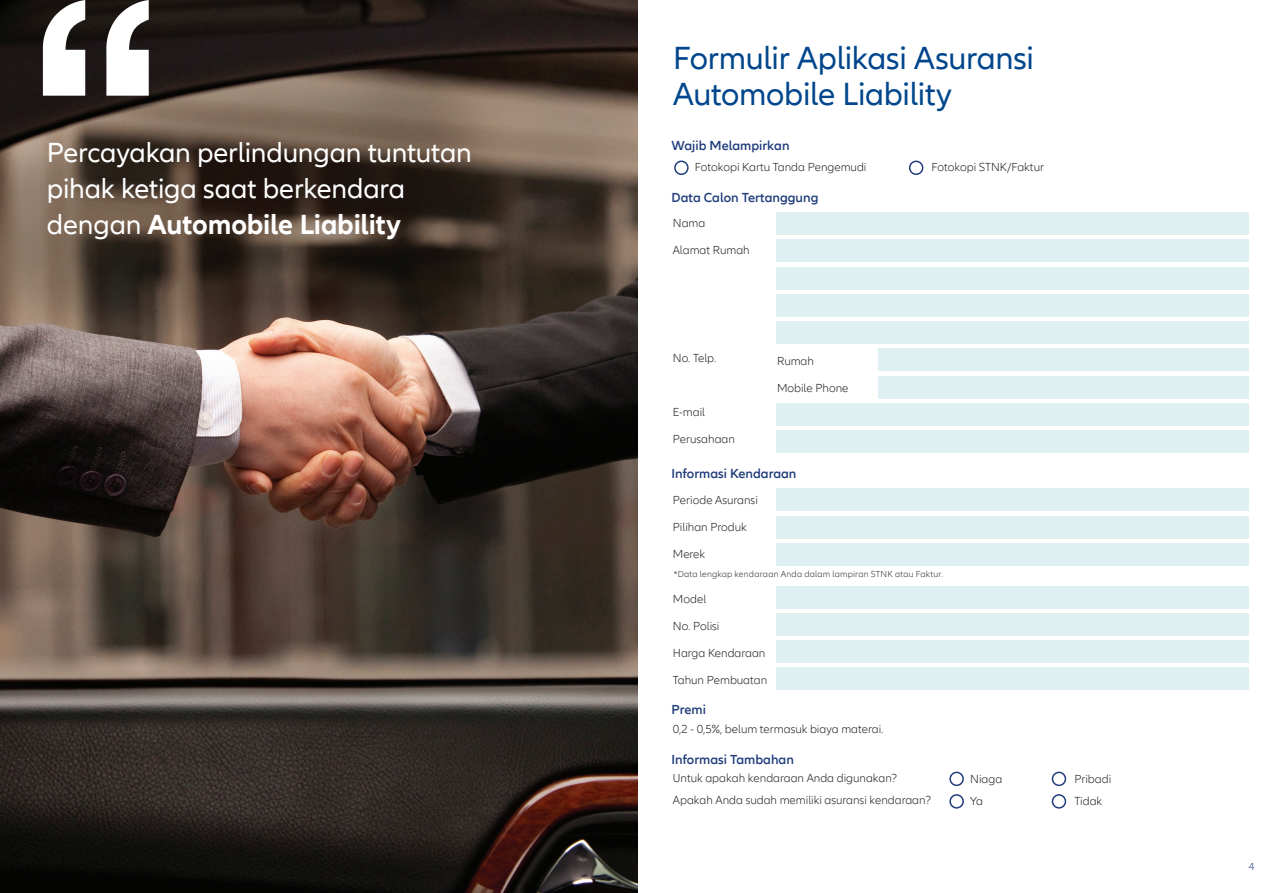
<style>
.page{position:relative;width:1276px;height:893px;background:#fff}
.page>*{position:absolute;margin:0;border:0;box-sizing:border-box;transform-origin:0 0}
.t1{font:33px/36px "Allianz Neo";letter-spacing:-.01em;color:#01468c}
.t2{font:28.5px/36px "Allianz Neo";letter-spacing:-.01em;color:#fff}
.t3{font:600 13.5px "Allianz Neo";color:#213d7c}
.t4{font:300 12px/22.5px "Allianz Neo";color:#231f20}
.t5{font:300 10.5px "Allianz Neo";color:#213d7c}
.t6{font:300 9px "Allianz Neo";letter-spacing:.025em;color:#312f30}
.s1{font-weight:700}
</style>
<div class="page">
<img style="left:0;top:0;width:638px;height:893px">
<div style="left:674px;top:161px;width:14px;height:14px;border:2px solid #213d7c;border-radius:50%"></div>
<div style="left:909px;top:161px;width:14px;height:14px;border:2px solid #213d7c;border-radius:50%"></div>
<div style="left:949px;top:772px;width:15px;height:14px;border:2px solid #213d7c;border-radius:50%"></div>
<div style="left:1051px;top:772px;width:15px;height:14px;border:2px solid #213d7c;border-radius:50%"></div>
<div style="left:949px;top:794px;width:15px;height:15px;border:2px solid #213d7c;border-radius:50%"></div>
<div style="left:1051px;top:794px;width:15px;height:15px;border:2px solid #213d7c;border-radius:50%"></div>
<div style="left:776px;top:212px;width:472px;height:23px;background:#dff0f3"></div>
<div style="left:776px;top:489px;width:472px;height:22px;background:#dff0f3"></div>
<div style="left:776px;top:240px;width:472px;height:22px;background:#dff0f3"></div>
<div style="left:776px;top:516px;width:472px;height:22px;background:#dff0f3"></div>
<div style="left:776px;top:267px;width:472px;height:22px;background:#dff0f3"></div>
<div style="left:776px;top:543px;width:472px;height:23px;background:#dff0f3"></div>
<div style="left:776px;top:294px;width:472px;height:22px;background:#dff0f3"></div>
<div style="left:776px;top:321px;width:472px;height:23px;background:#dff0f3"></div>
<div style="left:776px;top:586px;width:472px;height:22px;background:#dff0f3"></div>
<div style="left:776px;top:613px;width:472px;height:22px;background:#dff0f3"></div>
<div style="left:776px;top:640px;width:472px;height:23px;background:#dff0f3"></div>
<div style="left:878px;top:349px;width:370px;height:22px;background:#dff0f3"></div>
<div style="left:878px;top:376px;width:370px;height:22px;background:#dff0f3"></div>
<div style="left:776px;top:403px;width:472px;height:23px;background:#dff0f3"></div>
<div style="left:776px;top:668px;width:472px;height:22px;background:#dff0f3"></div>
<div style="left:776px;top:431px;width:472px;height:22px;background:#dff0f3"></div>
<svg style="left:43px;top:0;width:106px;height:96px"></svg>
<h2 class="t2" style="left:47px;top:135px;width:426px">Percayakan perlindungan tuntutan pihak ketiga saat berkendara dengan <span class="s1">Automobile Liability</span></h2>
<h1 class="t1" style="left:673px;top:41px;width:362px">Formulir Aplikasi Asuransi<br>Automobile Liability</h1>
<p class="t3" style="left:671px;top:138px;width:119px">Wajib Melampirkan</p>
<p class="t3" style="left:671px;top:190px;width:148px">Data Calon Tertanggung</p>
<p class="t4" style="left:695px;top:157px;width:173px">Fotokopi Kartu Tanda Pengemudi</p>
<p class="t4" style="left:931px;top:157px;width:114px">Fotokopi STNK/Faktur</p>
<p class="t4" style="left:673px;top:212px;width:34px">Nama</p>
<p class="t4" style="left:673px;top:239px;width:78px">Alamat Rumah</p>
<p class="t4" style="left:673px;top:347px;width:45px">No. Telp.</p>
<p class="t4" style="left:673px;top:401px;width:34px">E-mail</p>
<p class="t4" style="left:673px;top:428px;width:64px">Perusahaan</p>
<p class="t4" style="left:777px;top:350px;width:38px">Rumah</p>
<p class="t4" style="left:777px;top:377px;width:73px">Mobile Phone</p>
<p class="t3" style="left:671px;top:466px;width:126px">Informasi Kendaraan</p>
<p class="t4" style="left:673px;top:489px;width:86px">Periode Asuransi</p>
<p class="t4" style="left:673px;top:516px;width:75px">Pilihan Produk</p>
<p class="t4" style="left:673px;top:543px;width:34px">Merek</p>
<p class="t4" style="left:673px;top:588px;width:35px">Model</p>
<p class="t4" style="left:673px;top:615px;width:48px">No. Polisi</p>
<p class="t4" style="left:673px;top:642px;width:94px">Harga Kendaraan</p>
<p class="t4" style="left:673px;top:669px;width:96px">Tahun Pembuatan</p>
<p class="t6" style="left:674px;top:569px;width:271px">*Data lengkap kendaraan Anda dalam lampiran STNK atau Faktur.</p>
<p class="t3" style="left:671px;top:701px;width:36px">Premi</p>
<p class="t4" style="left:673px;top:718px;width:212px">0,2 - 0,5%, belum termasuk biaya materai.</p>
<p class="t4" style="left:673px;top:767px;width:260px">Untuk apakah kendaraan Anda digunakan?<br>Apakah Anda sudah memiliki asuransi kendaraan?</p>
<p class="t3" style="left:671px;top:752px;width:124px">Informasi Tambahan</p>
<p class="t4" style="left:970px;top:768px;width:34px">Niaga</p>
<p class="t4" style="left:1074px;top:768px;width:38px">Pribadi</p>
<p class="t4" style="left:970px;top:790px;width:14px">Ya</p>
<p class="t4" style="left:1074px;top:790px;width:29px">Tidak</p>
<p class="t5" style="left:1248px;top:860px;width:7px">4</p>
</div>
